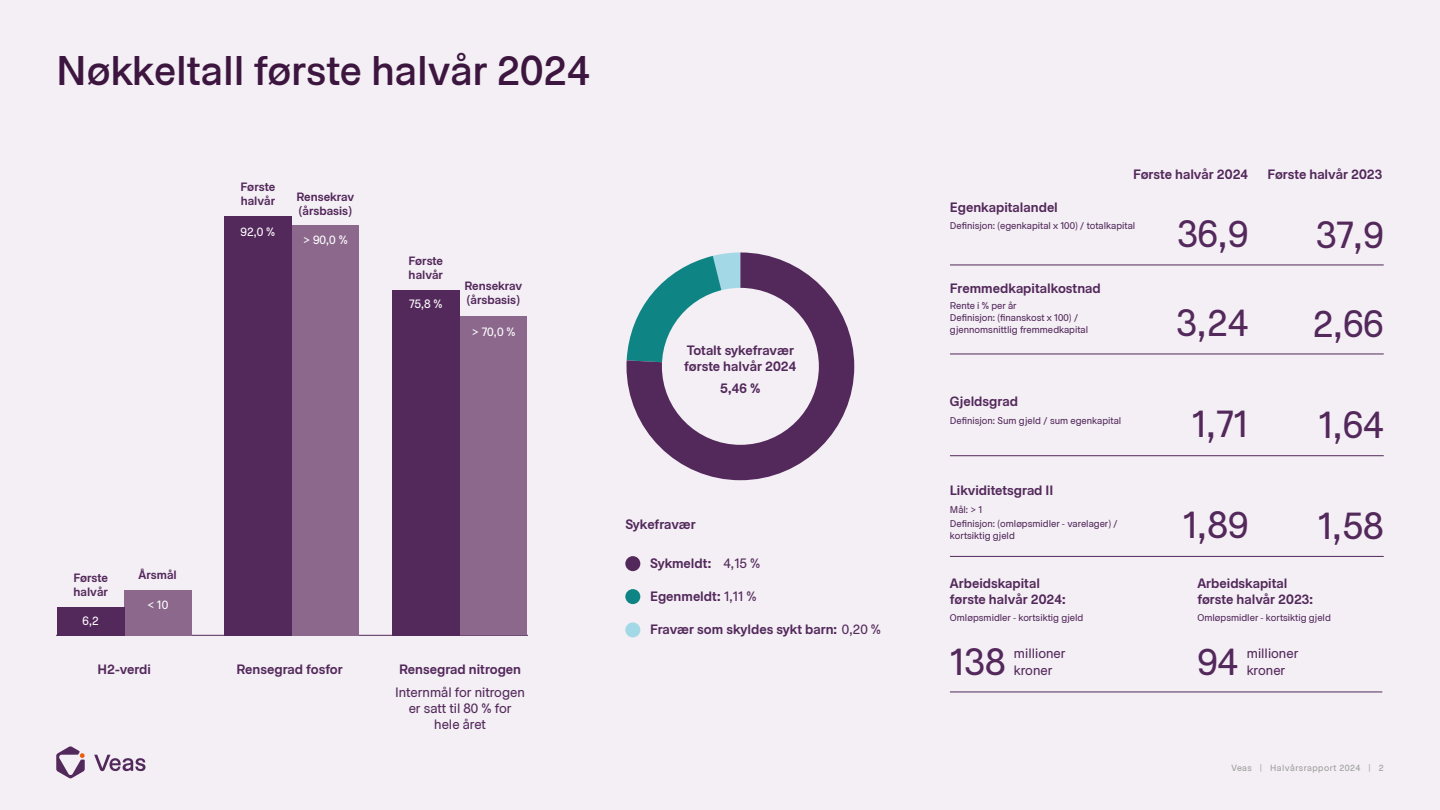
<style>
.page{position:relative;width:1440px;height:810px;background:#f3eff4}
.page>*{position:absolute;margin:0;border:0;box-sizing:border-box;transform-origin:0 0}
.t1{font:500 41.25px "Arco Perpetuo Pro";color:#3d1640}
.t2{font:37.5px "Arco Perpetuo Pro";color:#53285b}
.t3{font:600 13.5px/16.2px "Arco Perpetuo Pro";color:#53285b}
.t4{font:13.5px/16.2px "Arco Perpetuo Pro";color:#53285b}
.t5{font:600 12px/14.4px "Arco Perpetuo Pro";color:#53285b}
.t6{font:12px "Arco Perpetuo Pro";color:#fff}
.t7{font:9.75px/11.7px "Arco Perpetuo Pro";color:#53285b}
.t8{font:9px "Arco Perpetuo Pro";letter-spacing:.05em;color:#9d9d9c}
.s1{font-weight:400}
</style>
<div class="page">
<svg style="left:627px;top:259px;width:73px;height:96px"></svg>
<svg style="left:627px;top:252px;width:227px;height:228px;background:#49436a"></svg>
<hr style="left:56px;top:635px;width:471px;height:1px;background:#53285b">
<div style="left:124px;top:590px;width:67px;height:45px;background:#8c698c"></div>
<div style="left:292px;top:225px;width:67px;height:410px;background:#8c698c"></div>
<div style="left:459px;top:316px;width:67px;height:319px;background:#8c698c"></div>
<div style="left:57px;top:607px;width:67px;height:28px;background:#53285b"></div>
<div style="left:225px;top:216px;width:67px;height:419px;background:#53285b"></div>
<div style="left:392px;top:290px;width:67px;height:345px;background:#53285b"></div>
<svg style="left:94px;top:755px;width:52px;height:16px"></svg>
<svg style="left:56px;top:746px;width:29px;height:32px"></svg>
<hr style="left:950px;top:265px;width:434px;height:1px;background:#53285b">
<hr style="left:950px;top:354px;width:434px;height:1px;background:#53285b">
<hr style="left:950px;top:455px;width:434px;height:1px;background:#53285b">
<hr style="left:950px;top:556px;width:434px;height:1px;background:#53285b">
<hr style="left:950px;top:692px;width:432px;height:1px;background:#53285b">
<div style="left:662px;top:288px;width:157px;height:157px;background:#f3eff4;border-radius:50%"></div>
<div style="left:625px;top:556px;width:15px;height:15px;background:#53285b;border-radius:50%"></div>
<div style="left:625px;top:589px;width:15px;height:15px;background:#0e8584;border-radius:50%"></div>
<div style="left:625px;top:622px;width:15px;height:15px;background:#a3d8e7;border-radius:50%"></div>
<h1 class="t1" style="left:56px;top:49px;width:535px">Nøkkeltall første halvår 2024</h1>
<p class="t5" style="left:241px;top:180px;width:36px">Første halvår</p>
<p class="t6" style="left:241px;top:225px;width:36px">92,0 %</p>
<p class="t5" style="left:297px;top:190px;width:59px">Rensekrav (årsbasis)</p>
<p class="t6" style="left:303px;top:233px;width:46px">&gt; 90,0 %</p>
<p class="t5" style="left:409px;top:254px;width:36px">Første halvår</p>
<p class="t6" style="left:409px;top:298px;width:35px">75,8 %</p>
<p class="t5" style="left:465px;top:279px;width:59px">Rensekrav (årsbasis)</p>
<p class="t6" style="left:472px;top:325px;width:45px">&gt; 70,0 %</p>
<p class="t3" style="left:684px;top:342px;width:114px">Totalt sykefravær første halvår 2024</p>
<p class="t3" style="left:720px;top:381px;width:42px">5,46 %</p>
<p class="t5" style="left:73px;top:571px;width:36px">Første halvår</p>
<p class="t6" style="left:83px;top:615px;width:18px">6,2</p>
<p class="t5" style="left:139px;top:568px;width:40px">Årsmål</p>
<p class="t6" style="left:147px;top:599px;width:23px">&lt; 10</p>
<p class="t3" style="left:97px;top:662px;width:55px">H2-verdi</p>
<p class="t3" style="left:237px;top:662px;width:108px">Rensegrad fosfor</p>
<p class="t3" style="left:399px;top:662px;width:123px">Rensegrad nitrogen</p>
<p class="t4" style="left:395px;top:685px;width:131px;text-align:center">Internmål for nitrogen er satt til 80 % for hele året</p>
<p class="t3" style="left:625px;top:517px;width:72px">Sykefravær</p>
<p class="t3" style="left:650px;top:556px;width:63px">Sykmeldt:</p>
<p class="t4" style="left:723px;top:556px;width:38px">4,15 %</p>
<p class="t3" style="left:650px;top:589px;width:108px">Egenmeldt: <span class="s1">1,11 %</span></p>
<p class="t3" style="left:650px;top:622px;width:232px">Fravær som skyldes sykt barn: <span class="s1">0,20 %</span></p>
<p class="t3" style="left:1133px;top:166px;width:117px">Første halvår 2024</p>
<p class="t3" style="left:1268px;top:166px;width:116px">Første halvår 2023</p>
<p class="t3" style="left:950px;top:199px;width:109px">Egenkapitalandel</p>
<p class="t7" style="left:950px;top:220px;width:187px">Definisjon: (egenkapital x 100) / totalkapital</p>
<h2 class="t2" style="left:1177px;top:214px;width:72px">36,9</h2>
<h2 class="t2" style="left:1316px;top:215px;width:69px">37,9</h2>
<p class="t3" style="left:950px;top:281px;width:152px">Fremmedkapitalkostnad</p>
<h2 class="t2" style="left:1177px;top:303px;width:73px">3,24</h2>
<h2 class="t2" style="left:1313px;top:304px;width:73px">2,66</h2>
<p class="t7" style="left:950px;top:300px;width:140px">Rente i % per år<br>Definisjon: (finanskost x 100) / gjennomsnittlig fremmedkapital</p>
<p class="t3" style="left:950px;top:394px;width:70px">Gjeldsgrad</p>
<p class="t7" style="left:950px;top:415px;width:173px">Definisjon: Sum gjeld / sum egenkapital</p>
<p class="t3" style="left:950px;top:483px;width:105px">Likviditetsgrad II</p>
<p class="t7" style="left:950px;top:502px;width:169px;line-height:14.7px">Mål: &gt; 1<br>Definisjon: (omløpsmidler - varelager) /</p>
<p class="t7" style="left:950px;top:530px;width:66px">kortsiktig gjeld</p>
<h2 class="t2" style="left:1192px;top:405px;width:58px">1,71</h2>
<h2 class="t2" style="left:1318px;top:406px;width:67px">1,64</h2>
<h2 class="t2" style="left:1183px;top:506px;width:67px">1,89</h2>
<h2 class="t2" style="left:1318px;top:507px;width:67px">1,58</h2>
<p class="t3" style="left:950px;top:576px;width:117px">Arbeidskapital første halvår 2024:</p>
<p class="t3" style="left:1197px;top:576px;width:117px">Arbeidskapital første halvår 2023:</p>
<p class="t7" style="left:950px;top:612px;width:135px">Omløpsmidler - kortsiktig gjeld</p>
<p class="t7" style="left:1197px;top:612px;width:135px">Omløpsmidler - kortsiktig gjeld</p>
<h2 class="t2" style="left:950px;top:642px;width:57px">138</h2>
<h2 class="t2" style="left:1197px;top:642px;width:42px">94</h2>
<p class="t4" style="left:1014px;top:646px;width:53px">millioner kroner</p>
<p class="t4" style="left:1247px;top:646px;width:53px">millioner</p>
<p class="t4" style="left:1247px;top:662px;width:40px">kroner</p>
<p class="t8" style="left:1232px;top:763px;width:154px">Veas | Halvårsrapport 2024 | 2</p>
</div>
